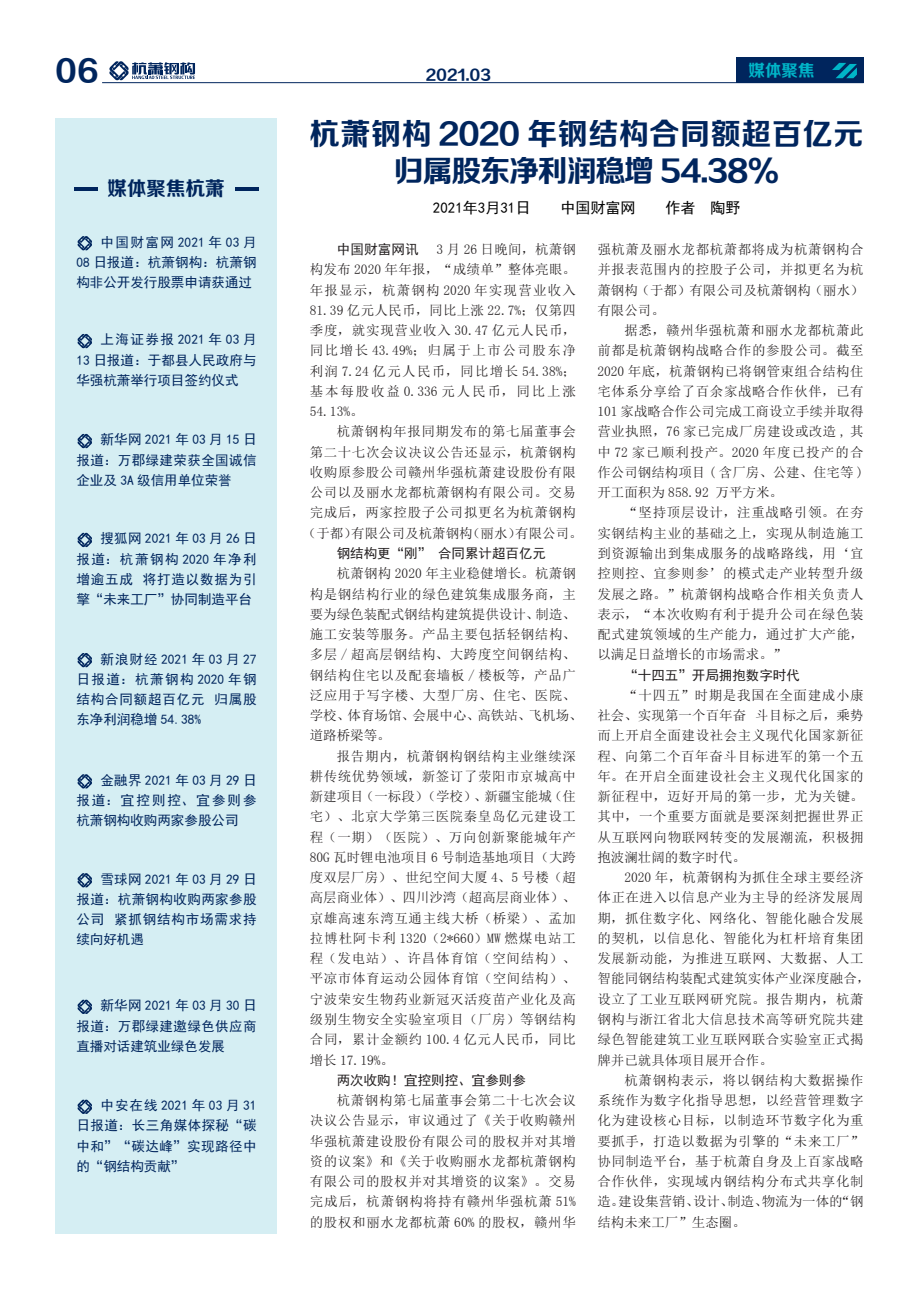
<style>
.page{position:relative;width:919px;height:1289px;background:#fff}
.page>*{position:absolute;margin:0;border:0;box-sizing:border-box;transform-origin:0 0}
.t1{font:30px/37.5px "FZZCHJW GB1 0";color:#00255d;text-align:center}
.t2{font:19.5px "FZZCHJW GB1 0";color:#00255d}
.t3{font:16.5px "FZZCHJW GB1 0";color:#00b5c8}
.t4{font:15px "Sim Hei";color:#000}
.t5{font:15px "FZZCHJW GB1 0";color:#00255d}
.t6{font:13.5px/20.2px "Sim Sun";letter-spacing:.04em;color:#231f20;text-align:justify}
.t7{font:13.5px/20.2px "Sim Hei";letter-spacing:.01em;color:#00255d;text-align:justify}
.t8{font:13.5px "Sim Hei";color:#231f20}
.t9{font:13.5px "Sim Sun";color:#231f20}
</style>
<div class="page">
<div style="left:736px;top:57px;width:95px;height:26px;background:#00255d"></div>
<div style="left:831px;top:57px;width:32px;height:26px;background:#00255d"></div>
<hr style="left:102px;top:82px;width:761px;height:1px;background:#00255d">
<svg style="left:832px;top:63px;width:24px;height:15px"></svg>
<div style="left:55px;top:118px;width:222px;height:1115px;background:#d5eef3"></div>
<hr style="left:74px;top:187px;width:24px;height:3px;background:#00255d">
<hr style="left:234px;top:187px;width:24px;height:3px;background:#00255d">
<svg style="left:109px;top:61px;width:86px;height:19px"></svg>
<svg style="left:78px;top:653px;width:14px;height:14px"></svg>
<svg style="left:78px;top:774px;width:14px;height:14px"></svg>
<svg style="left:78px;top:873px;width:14px;height:14px"></svg>
<svg style="left:78px;top:999px;width:14px;height:14px"></svg>
<svg style="left:78px;top:1099px;width:14px;height:14px"></svg>
<svg style="left:78px;top:533px;width:14px;height:14px"></svg>
<svg style="left:78px;top:434px;width:14px;height:14px"></svg>
<svg style="left:78px;top:334px;width:14px;height:14px"></svg>
<svg style="left:78px;top:236px;width:14px;height:14px"></svg>
<h1 class="t1" style="left:55px;top:54px;width:45px">06</h1>
<p class="t5" style="left:426px;top:67px;width:67px">2021.03</p>
<p class="t3" style="left:748px;top:62px;width:67px">媒体聚焦</p>
<h2 class="t2" style="left:108px;top:178px;width:118px">媒体聚焦杭萧</h2>
<p class="t7" style="left:76px;top:232px;width:182px;text-indent:24px">中国财富网 2021 年 03 月08 日报道：杭萧钢构：杭萧钢构非公开发行股票申请获通过</p>
<p class="t7" style="left:76px;top:329px;width:182px;text-indent:24px">上海证券报 2021 年 03 月13 日报道：于都县人民政府与华强杭萧举行项目签约仪式</p>
<p class="t7" style="left:76px;top:429px;width:182px;text-indent:24px">新华网 2021 年 03 月 15 日报道：万郡绿建荣获全国诚信企业及 3A 级信用单位荣誉</p>
<p class="t7" style="left:76px;top:528px;width:182px;text-indent:24px">搜狐网 2021 年 03 月 26 日报道：杭萧钢构 2020 年净利增逾五成 将打造以数据为引擎“未来工厂”协同制造平台</p>
<p class="t7" style="left:76px;top:648px;width:182px;text-indent:24px">新浪财经 2021 年 03 月 27日报道：杭萧钢构 2020 年钢结构合同额超百亿元 归属股东净利润稳增 54.38%</p>
<p class="t7" style="left:76px;top:770px;width:182px;text-indent:24px">金融界 2021 年 03 月 29 日报道：宜控则控、宜参则参杭萧钢构收购两家参股公司</p>
<p class="t7" style="left:76px;top:868px;width:182px;text-indent:24px">雪球网 2021 年 03 月 29 日报道：杭萧钢构收购两家参股公司 紧抓钢结构市场需求持续向好机遇</p>
<p class="t7" style="left:76px;top:995px;width:182px;text-indent:24px">新华网 2021 年 03 月 30 日报道：万郡绿建邀绿色供应商直播对话建筑业绿色发展</p>
<p class="t7" style="left:76px;top:1095px;width:182px;text-indent:24px">中安在线 2021 年 03 月 31日报道：长三角媒体探秘“碳中和”“碳达峰”实现路径中的“钢结构贡献”</p>
<h1 class="t1" style="left:310px;top:116px;width:555px">杭萧钢构 2020 年钢结构合同额超百亿元归属股东净利润稳增 54.38%</h1>
<p class="t4" style="left:433px;top:200px;width:99px">2021年3月31日</p>
<p class="t4" style="left:560px;top:200px;width:76px">中国财富网</p>
<p class="t4" style="left:665px;top:200px;width:76px">作者 陶野</p>
<p class="t6" style="left:310px;top:239px;width:268px;text-indent:127px">3 月 26 日晚间，杭萧钢构发布 2020 年年报，“成绩单”整体亮眼。年报显示，杭萧钢构 2020 年实现营业收入81.39 亿元人民币，同比上涨 22.7%；仅第四季度，就实现营业收入 30.47 亿元人民币，同比增长 43.49%；归属于上市公司股东净利润 7.24 亿元人民币，同比增长 54.38%；基本每股收益 0.336 元人民币，同比上涨54.13%。</p>
<p class="t6" style="left:337px;top:421px;width:241px">杭萧钢构年报同期发布的第七届董事会</p>
<p class="t6" style="left:310px;top:442px;width:268px">第二十七次会议决议公告还显示，杭萧钢构</p>
<p class="t6" style="left:310px;top:462px;width:268px">收购原参股公司赣州华强杭萧建设股份有限</p>
<p class="t6" style="left:310px;top:482px;width:268px">公司以及丽水龙都杭萧钢构有限公司。交易</p>
<p class="t6" style="left:310px;top:502px;width:268px">完成后，两家控股子公司拟更名为杭萧钢构</p>
<p class="t9" style="left:303px;top:526px;width:281px">（于都）有限公司及杭萧钢构（丽水）有限公司。</p>
<p class="t8" style="left:337px;top:546px;width:211px">钢结构更“刚” 合同累计超百亿元</p>
<p class="t6" style="left:310px;top:563px;width:274px;text-align:left;text-indent:27px">杭萧钢构 2020 年主业稳健增长。杭萧钢构是钢结构行业的绿色建筑集成服务商，主要为绿色装配式钢结构建筑提供设计、制造、施工安装等服务。产品主要包括轻钢结构、多层 / 超高层钢结构、大跨度空间钢结构、钢结构住宅以及配套墙板 / 楼板等，产品广泛应用于写字楼、大型厂房、住宅、医院、学校、体育场馆、会展中心、高铁站、飞机场、道路桥梁等。</p>
<p class="t6" style="left:310px;top:745px;width:268px;text-indent:27px">报告期内，杭萧钢构钢结构主业继续深耕传统优势领域，新签订了荥阳市京城高中新建项目（一标段）（学校）、新疆宝能城（住宅）、北京大学第三医院秦皇岛亿元建设工程（一期）（医院）、万向创新聚能城年产80G 瓦时锂电池项目 6 号制造基地项目（大跨度双层厂房）、世纪空间大厦 4、5 号楼（超高层商业体）、四川沙湾（超高层商业体）、京雄高速东湾互通主线大桥（桥梁）、孟加拉博杜阿卡利 1320（2*660）MW 燃煤电站工程（发电站）、许昌体育馆（空间结构）、平凉市体育运动公园体育馆（空间结构）、宁波荣安生物药业新冠灭活疫苗产业化及高级别生物安全实验室项目（厂房）等钢结构合同，累计金额约 100.4 亿元人民币，同比增长 17.19%。</p>
<p class="t8" style="left:337px;top:1073px;width:190px">两次收购！宜控则控、宜参则参</p>
<p class="t6" style="left:310px;top:1090px;width:268px;text-indent:27px">杭萧钢构第七届董事会第二十七次会议决议公告显示，审议通过了《关于收购赣州华强杭萧建设股份有限公司的股权并对其增资的议案》和《关于收购丽水龙都杭萧钢构有限公司的股权并对其增资的议案》。交易完成后，杭萧钢构将持有赣州华强杭萧 51%的股权和丽水龙都杭萧 60% 的股权，赣州华</p>
<p class="t8" style="left:337px;top:242px;width:83px">中国财富网讯</p>
<p class="t6" style="left:597px;top:239px;width:268px">强杭萧及丽水龙都杭萧都将成为杭萧钢构合并报表范围内的控股子公司，并拟更名为杭萧钢构（于都）有限公司及杭萧钢构（丽水）有限公司。</p>
<p class="t6" style="left:597px;top:320px;width:268px;text-indent:27px">据悉，赣州华强杭萧和丽水龙都杭萧此前都是杭萧钢构战略合作的参股公司。截至2020 年底，杭萧钢构已将钢管束组合结构住宅体系分享给了百余家战略合作伙伴，已有101 家战略合作公司完成工商设立手续并取得营业执照，76 家已完成厂房建设或改造 , 其中 72 家已顺利投产。2020 年度已投产的合作公司钢结构项目 ( 含厂房、公建、住宅等 )开工面积为 858.92 万平方米。</p>
<p class="t6" style="left:597px;top:502px;width:268px;text-indent:27px">“坚持顶层设计，注重战略引领。在夯实钢结构主业的基础之上，实现从制造施工到资源输出到集成服务的战略路线，用‘宜控则控、宜参则参’的模式走产业转型升级发展之路。”杭萧钢构战略合作相关负责人表示，“本次收购有利于提升公司在绿色装配式建筑领域的生产能力，通过扩大产能，以满足日益增长的市场需求。”</p>
<p class="t8" style="left:624px;top:668px;width:177px">“十四五”开局拥抱数字时代</p>
<p class="t6" style="left:597px;top:685px;width:268px;text-indent:27px">“十四五”时期是我国在全面建成小康社会、实现第一个百年奋 斗目标之后，乘势而上开启全面建设社会主义现代化国家新征程、向第二个百年奋斗目标进军的第一个五年。在开启全面建设社会主义现代化国家的新征程中，迈好开局的第一步，尤为关键。其中，一个重要方面就是要深刻把握世界正从互联网向物联网转变的发展潮流，积极拥抱波澜壮阔的数字时代。</p>
<p class="t6" style="left:597px;top:867px;width:274px;text-align:left;text-indent:27px">2020 年，杭萧钢构为抓住全球主要经济体正在进入以信息产业为主导的经济发展周期，抓住数字化、网络化、智能化融合发展的契机，以信息化、智能化为杠杆培育集团发展新动能，为推进互联网、大数据、人工智能同钢结构装配式建筑实体产业深度融合，设立了工业互联网研究院。报告期内，杭萧钢构与浙江省北大信息技术高等研究院共建绿色智能建筑工业互联网联合实验室正式揭牌并已就具体项目展开合作。</p>
<p class="t6" style="left:597px;top:1069px;width:268px;text-indent:27px">杭萧钢构表示，将以钢结构大数据操作系统作为数字化指导思想，以经营管理数字化为建设核心目标，以制造环节数字化为重要抓手，打造以数据为引擎的“未来工厂”协同制造平台，基于杭萧自身及上百家战略合作伙伴，实现域内钢结构分布式共享化制造。建设集营销、设计、制造、物流为一体的“钢结构未来工厂”生态圈。</p>
</div>
